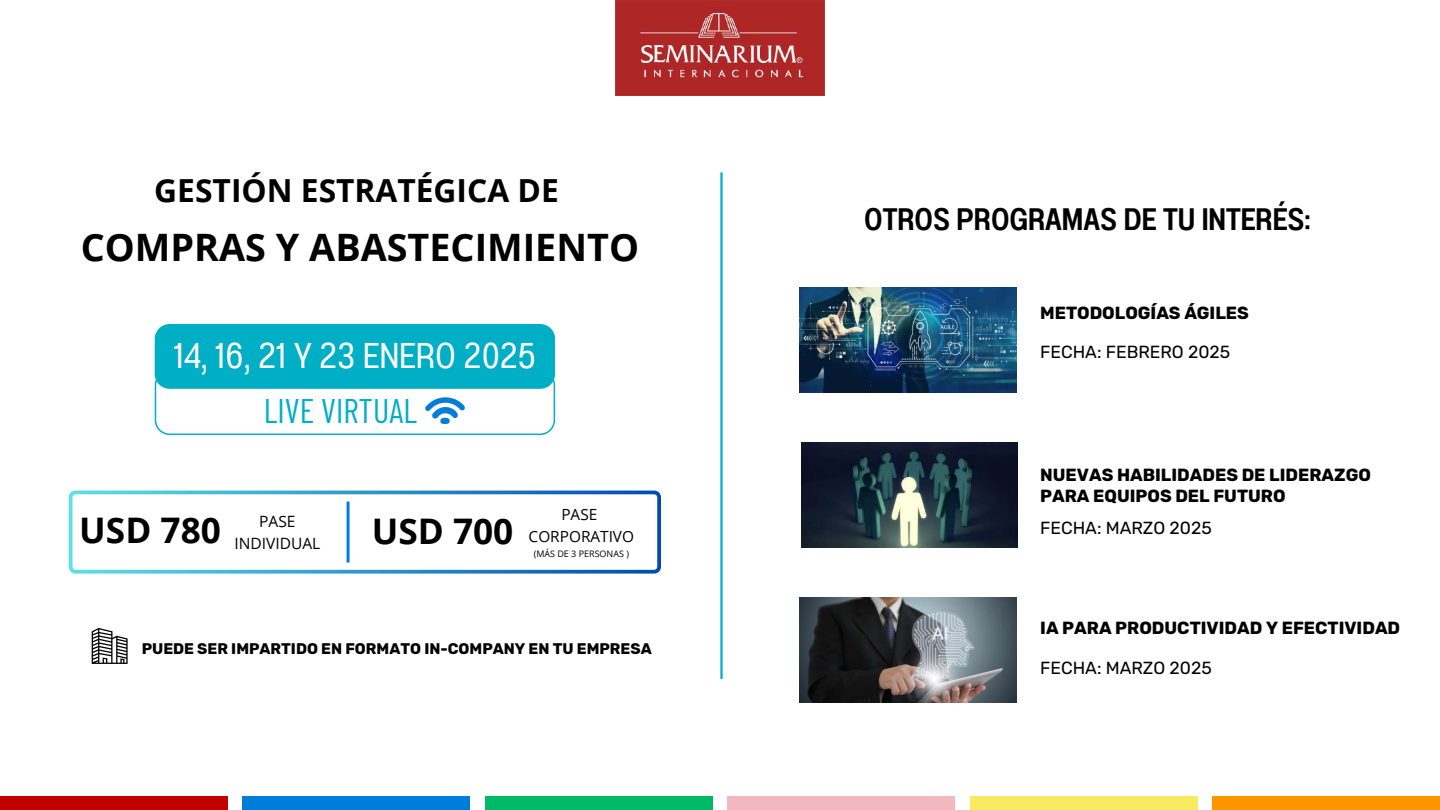
<style>
.page{position:relative;width:1440px;height:810px;background:#fff}
.page>*{position:absolute;margin:0;border:0;box-sizing:border-box;transform-origin:0 0}
.t1{font:700 37.8px "Open Sans";color:#000}
.t2{font:35.8px "Anantason Wd 62";color:#fff}
.t3{font:700 35.2px "Open Sans";color:#000}
.t4{font:34.2px "Barlow Condensed";color:#00aec6}
.t5{font:700 31.8px "Open Sans";color:#000}
.t6{font:31px "Anantason Semi Bold Wd 62";color:#000}
.t7{font:700 17.5px/21px "Rubik";color:#000}
.t8{font:17.5px "Rubik";color:#000}
.t9{font:15.6px/21.3px "Open Sans";color:#000;text-align:center}
.t10{font:700 15.4px "Rubik";color:#000}
.t11{font:15.4px/21.3px "Open Sans";color:#000;text-align:center}
.t12{font:9px "Open Sans";color:#000}
</style>
<div class="page">
<img style="left:615px;top:0;width:210px;height:96px">
<svg style="left:92px;top:628px;width:36px;height:36px"></svg>
<div style="left:0;top:796px;width:227px;height:14px;background:#c10100"></div>
<div style="left:242px;top:796px;width:228px;height:14px;background:#007dd9"></div>
<div style="left:485px;top:796px;width:227px;height:14px;background:#00b967"></div>
<div style="left:727px;top:796px;width:228px;height:14px;background:#f3b8bf"></div>
<div style="left:970px;top:796px;width:228px;height:14px;background:#f7ea61"></div>
<div style="left:1213px;top:796px;width:227px;height:14px;background:#fe9500"></div>
<svg style="left:69px;top:491px;width:592px;height:83px"></svg>
<hr style="left:347px;top:502px;width:3px;height:61px;background:#007dd9">
<hr style="left:720px;top:172px;width:3px;height:507px;background:#00aec6">
<svg style="left:155px;top:378px;width:400px;height:57px"></svg>
<div style="left:155px;top:324px;width:400px;height:65px;background:#00aec6;border-radius:15px"></div>
<img style="left:425px;top:395px;width:39px;height:28px">
<img style="left:800px;top:288px;width:216px;height:105px">
<img style="left:800px;top:598px;width:216px;height:104px">
<img style="left:801px;top:443px;width:217px;height:104px">
<h3 class="t5" style="left:154px;top:168px;width:406px">GESTIÓN ESTRATÉGICA DE</h3>
<h1 class="t1" style="left:81px;top:221px;width:560px">COMPRAS Y ABASTECIMIENTO</h1>
<h2 class="t2" style="left:174px;top:335px;width:363px">14, 16, 21 Y 23 ENERO 2025</h2>
<h3 class="t4" style="left:264px;top:389px;width:155px">LIVE VIRTUAL</h3>
<h3 class="t3" style="left:79px;top:506px;width:143px">USD 780</h3>
<p class="t9" style="left:234px;top:511px;width:87px">PASE<br>INDIVIDUAL</p>
<p class="t11" style="left:529px;top:504px;width:107px">PASE<br>CORPORATIVO</p>
<p class="t12" style="left:534px;top:548px;width:97px">(MÁS DE 3 PERSONAS )</p>
<h3 class="t3" style="left:372px;top:506px;width:143px">USD 700</h3>
<p class="t10" style="left:142px;top:639px;width:512px">PUEDE SER IMPARTIDO EN FORMATO IN-COMPANY EN TU EMPRESA</p>
<h3 class="t6" style="left:864px;top:202px;width:448px">OTROS PROGRAMAS DE TU INTERÉS:</h3>
<p class="t7" style="left:1040px;top:303px;width:210px">METODOLOGÍAS ÁGILES</p>
<p class="t8" style="left:1040px;top:341px;width:192px">FECHA: FEBRERO 2025</p>
<p class="t7" style="left:1040px;top:465px;width:332px">NUEVAS HABILIDADES DE LIDERAZGO<br>PARA EQUIPOS DEL FUTURO</p>
<p class="t8" style="left:1040px;top:517px;width:173px">FECHA: MARZO 2025</p>
<p class="t7" style="left:1040px;top:618px;width:362px">IA PARA PRODUCTIVIDAD Y EFECTIVIDAD</p>
<p class="t8" style="left:1040px;top:657px;width:173px">FECHA: MARZO 2025</p>
</div>
